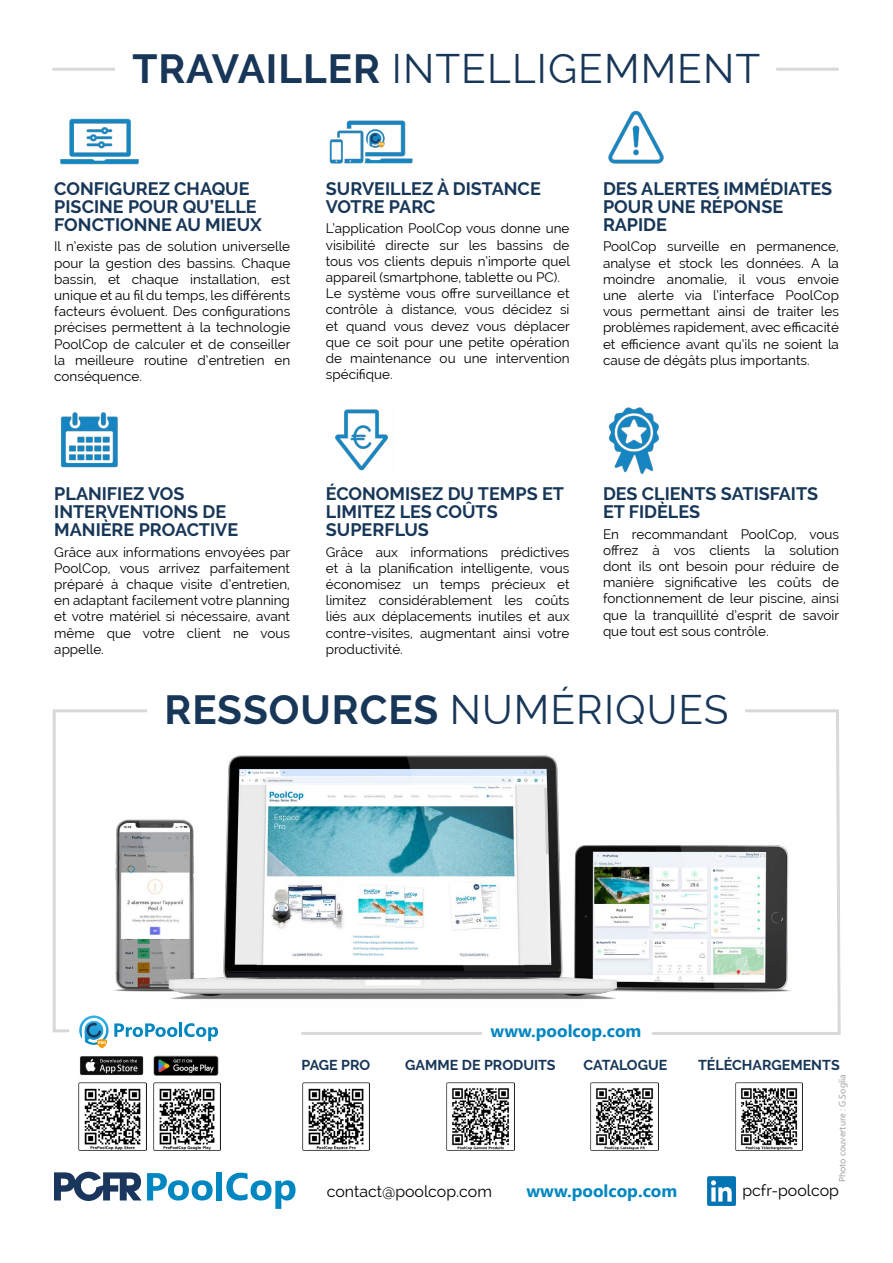
<style>
.page{position:relative;width:893px;height:1263px;background:#fff}
.page>*{position:absolute;margin:0;border:0;box-sizing:border-box;transform-origin:0 0}
.t1{font:40.5px "Raleway";letter-spacing:.025em;color:#183758}
.t2{font:700 40.5px "Raleway";letter-spacing:.025em;color:#183758}
.t3{font:700 18px/18px "Raleway";color:#183758}
.t4{font:700 17.25px "Segoe UI";color:#0086c1}
.t5{font:15.9px "Raleway";color:#000}
.t6{font:700 14.25px "Raleway";color:#183758}
.t7{font:13.5px/16.2px "Raleway";color:#000;text-align:justify}
.t8{font:9px "Segoe UI";color:#9d9d9c}
.s1{font-weight:700}
.s2{font-weight:400}
</style>
<div class="page">
<hr style="left:179px;top:1023px;width:3px;height:14px;background:#0086c0">
<svg style="left:184px;top:1023px;width:34px;height:18px"></svg>
<img style="left:78px;top:1048px;width:68px;height:102px">
<img style="left:153px;top:1055px;width:66px;height:21px">
<img style="left:735px;top:1082px;width:68px;height:68px">
<img style="left:591px;top:1082px;width:67px;height:68px">
<img style="left:446px;top:1082px;width:68px;height:68px">
<img style="left:302px;top:1082px;width:68px;height:68px">
<img style="left:153px;top:1082px;width:68px;height:68px">
<img style="left:177px;top:755px;width:473px;height:245px">
<img style="left:335px;top:409px;width:53px;height:62px">
<img style="left:329px;top:120px;width:84px;height:44px">
<img style="left:60px;top:118px;width:79px;height:47px">
<img style="left:608px;top:110px;width:56px;height:54px">
<img style="left:60px;top:412px;width:58px;height:56px">
<img style="left:608px;top:407px;width:51px;height:67px">
<svg style="left:52px;top:709px;width:125px;height:339px"></svg>
<svg style="left:650px;top:709px;width:191px;height:326px"></svg>
<hr style="left:302px;top:1032px;width:179px;height:3px;background:#d8d8da">
<hr style="left:777px;top:68px;width:60px;height:3px;background:#d8d8da">
<hr style="left:54px;top:68px;width:60px;height:3px;background:#d8d8da">
<svg style="left:54px;top:1171px;width:159px;height:30px"></svg>
<div style="left:216px;top:1171px;width:6px;height:29px;background:#0086c0"></div>
<svg style="left:226px;top:1173px;width:70px;height:36px"></svg>
<img style="left:708px;top:1177px;width:28px;height:28px">
<h1 class="t1" style="left:132px;top:45px;width:629px"><span class="s1">TRAVAILLER</span> INTELLIGEMMENT</h1>
<h2 class="t3" style="left:54px;top:180px;width:209px">CONFIGUREZ CHAQUE<br>PISCINE POUR QU’ELLE<br>FONCTIONNE AU MIEUX</h2>
<p class="t7" style="left:54px;top:238px;width:238px">Il n’existe pas de solution universelle pour la gestion des bassins. Chaque bassin, et chaque installation, est unique et au fil du temps, les différents facteurs évoluent. Des configurations précises permettent à la technologie PoolCop de calculer et de conseiller la meilleure routine d’entretien en conséquence.</p>
<h2 class="t3" style="left:326px;top:180px;width:216px">SURVEILLEZ À DISTANCE<br>VOTRE PARC</h2>
<p class="t7" style="left:326px;top:220px;width:246px;text-align:left">L’application PoolCop vous donne une visibilité directe sur les bassins de tous vos clients depuis n’importe quel appareil (smartphone, tablette ou PC).<br>Le système vous offre surveillance et contrôle à distance, vous décidez si et quand vous devez vous déplacer que ce soit pour une petite opération de maintenance ou une intervention spécifique.</p>
<h2 class="t3" style="left:603px;top:180px;width:231px">DES ALERTES IMMÉDIATES<br>POUR UNE RÉPONSE<br>RAPIDE</h2>
<p class="t7" style="left:603px;top:238px;width:237px">PoolCop surveille en permanence, analyse et stock les données. A la moindre anomalie, il vous envoie une alerte via l’interface PoolCop vous permettant ainsi de traiter les problèmes rapidement, avec efficacité et efficience avant qu’ils ne soient la cause de dégâts plus importants.</p>
<h2 class="t3" style="left:54px;top:485px;width:185px">PLANIFIEZ VOS<br>INTERVENTIONS DE<br>MANIÈRE PROACTIVE</h2>
<p class="t7" style="left:54px;top:544px;width:238px">Grâce aux informations envoyées par PoolCop, vous arrivez parfaitement préparé à chaque visite d’entretien, en adaptant facilement votre planning et votre matériel si nécessaire, avant même que votre client ne vous appelle.</p>
<h2 class="t3" style="left:326px;top:485px;width:240px">ÉCONOMISEZ DU TEMPS ET<br>LIMITEZ LES COÛTS<br>SUPERFLUS</h2>
<p class="t7" style="left:326px;top:544px;width:245px">Grâce aux informations prédictives et à la planification intelligente, vous économisez un temps précieux et limitez considérablement les coûts liés aux déplacements inutiles et aux contre-visites, augmentant ainsi votre productivité.</p>
<h2 class="t3" style="left:603px;top:485px;width:217px">DES CLIENTS SATISFAITS<br>ET FIDÈLES</h2>
<p class="t7" style="left:603px;top:526px;width:238px">En recommandant PoolCop, vous offrez à vos clients la solution dont ils ont besoin pour réduire de manière significative les coûts de fonctionnement de leur piscine, ainsi que la tranquillité d’esprit de savoir que tout est sous contrôle.</p>
<h1 class="t2" style="left:164px;top:687px;width:565px">RESSOURCES <span class="s2">NUMÉRIQUES</span></h1>
<p class="t4" style="left:491px;top:1015px;width:152px">www.poolcop.com</p>
<p class="t6" style="left:301px;top:1056px;width:70px">PAGE PRO</p>
<p class="t6" style="left:405px;top:1056px;width:152px">GAMME DE PRODUITS</p>
<p class="t6" style="left:584px;top:1056px;width:85px">CATALOGUE</p>
<p class="t6" style="left:698px;top:1056px;width:143px">TÉLÉCHARGEMENTS</p>
<p class="t8" style="left:834px;top:1182px;width:110px;rotate:-90deg">Photo couverture : G.Soglia</p>
<p class="t5" style="left:327px;top:1182px;width:167px">contact@poolcop.com</p>
<p class="t4" style="left:526px;top:1174px;width:152px">www.poolcop.com</p>
<p class="t5" style="left:742px;top:1181px;width:98px">pcfr-poolcop</p>
</div>
